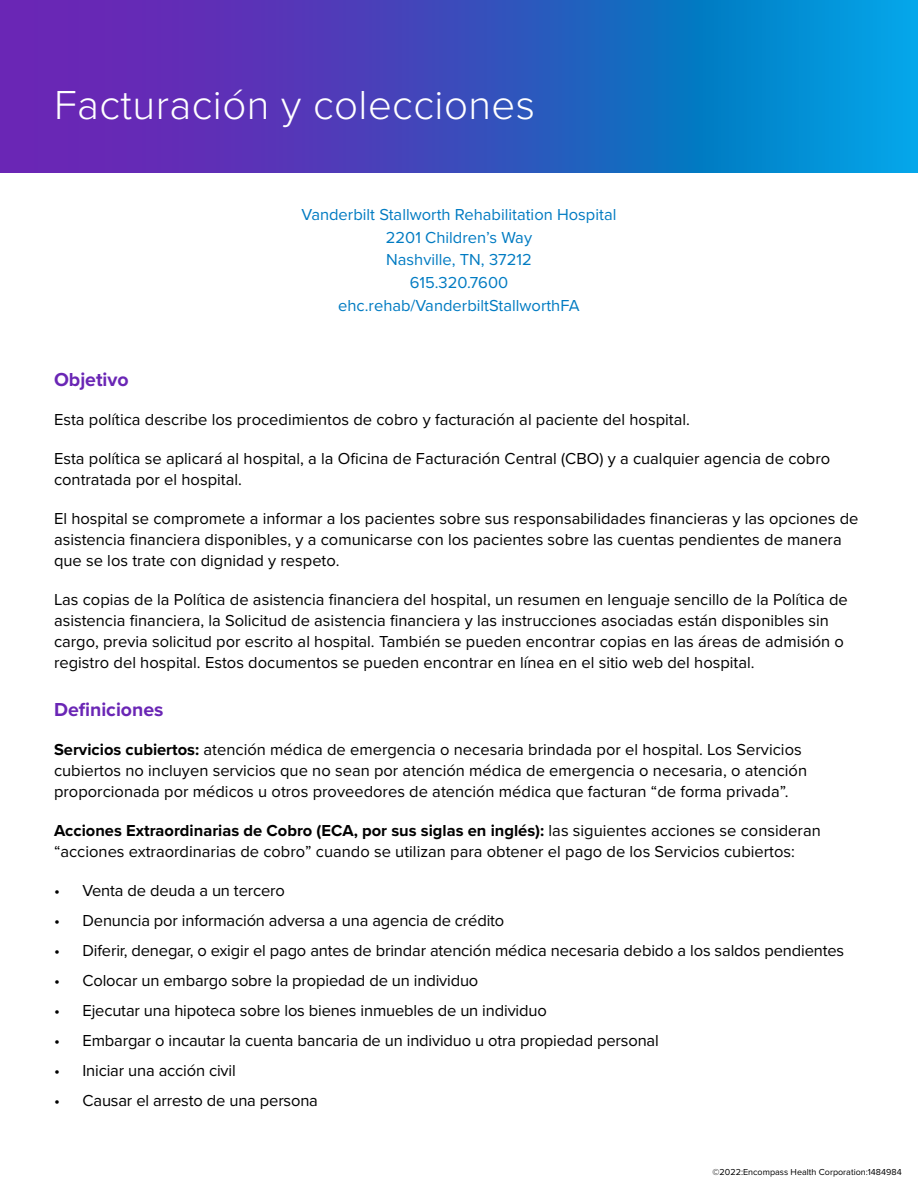
<style>
.page{position:relative;width:918px;height:1188px;background:#fff}
.page>*{position:absolute;margin:0;border:0;box-sizing:border-box;transform-origin:0 0}
.t1{font:300 42px "Proxima Nova";letter-spacing:.01em;color:#fff}
.t2{font:700 19.5px "Proxima Nova";color:#6a26b5}
.t3{font:16.5px/21px "Proxima Nova";color:#000}
.t4{font:16.5px/22.8px "Proxima Nova";color:#007bc2;text-align:center}
.t5{font:9px "Proxima Nova";color:#000}
.s1{font-weight:700}
</style>
<div class="page">
<svg style="left:0;top:0;width:918px;height:173px;background:#3555c0"></svg>
<h1 class="t1" style="left:54px;top:80px;width:483px">Facturación y colecciones</h1>
<p class="t4" style="left:302px;top:203px;width:316px">Vanderbilt Stallworth Rehabilitation Hospital<br>2201 Children’s Way<br>Nashville, TN, 37212<br>615.320.7600 ehc.rehab/VanderbiltStallworthFA</p>
<p class="t2" style="left:54px;top:368px;width:76px">Objetivo</p>
<p class="t3" style="left:54px;top:409px;width:638px">Esta política describe los procedimientos de cobro y facturación al paciente del hospital.</p>
<p class="t3" style="left:54px;top:448px;width:778px">Esta política se aplicará al hospital, a la Oficina de Facturación Central (CBO) y a cualquier agencia de cobro contratada por el hospital.</p>
<p class="t3" style="left:54px;top:508px;width:806px">El hospital se compromete a informar a los pacientes sobre sus responsabilidades financieras y las opciones de asistencia financiera disponibles, y a comunicarse con los pacientes sobre las cuentas pendientes de manera que se los trate con dignidad y respeto.</p>
<p class="t3" style="left:54px;top:589px;width:795px">Las copias de la Política de asistencia financiera del hospital, un resumen en lenguaje sencillo de la Política de asistencia financiera, la Solicitud de asistencia financiera y las instrucciones asociadas están disponibles sin cargo, previa solicitud por escrito al hospital. También se pueden encontrar copias en las áreas de admisión o registro del hospital. Estos documentos se pueden encontrar en línea en el sitio web del hospital.</p>
<p class="t2" style="left:54px;top:698px;width:111px">Definiciones</p>
<p class="t3" style="left:54px;top:739px;width:755px"><span class="s1">Servicios cubiertos:</span> atención médica de emergencia o necesaria brindada por el hospital. Los Servicios cubiertos no incluyen servicios que no sean por atención médica de emergencia o necesaria, o atención proporcionada por médicos u otros proveedores de atención médica que facturan “de forma privada”.</p>
<p class="t3" style="left:54px;top:820px;width:768px"><span class="s1">Acciones Extraordinarias de Cobro (ECA, por sus siglas en inglés):</span> las siguientes acciones se consideran “acciones extraordinarias de cobro” cuando se utilizan para obtener el pago de los Servicios cubiertos:</p>
<p class="t3" style="left:54px;top:880px;width:232px">• Venta de deuda a un tercero</p>
<p class="t3" style="left:54px;top:910px;width:452px">• Denuncia por información adversa a una agencia de crédito</p>
<p class="t3" style="left:54px;top:940px;width:792px">• Diferir, denegar, o exigir el pago antes de brindar atención médica necesaria debido a los saldos pendientes</p>
<p class="t3" style="left:54px;top:970px;width:426px">• Colocar un embargo sobre la propiedad de un individuo</p>
<p class="t3" style="left:54px;top:1000px;width:494px">• Ejecutar una hipoteca sobre los bienes inmuebles de un individuo</p>
<p class="t3" style="left:54px;top:1030px;width:606px">• Embargar o incautar la cuenta bancaria de un individuo u otra propiedad personal</p>
<p class="t3" style="left:54px;top:1060px;width:183px">• Iniciar una acción civil</p>
<p class="t3" style="left:54px;top:1090px;width:266px">• Causar el arresto de una persona</p>
<p class="t5" style="left:713px;top:1167px;width:191px">©2022:Encompass Health Corporation:1484984</p>
</div>
